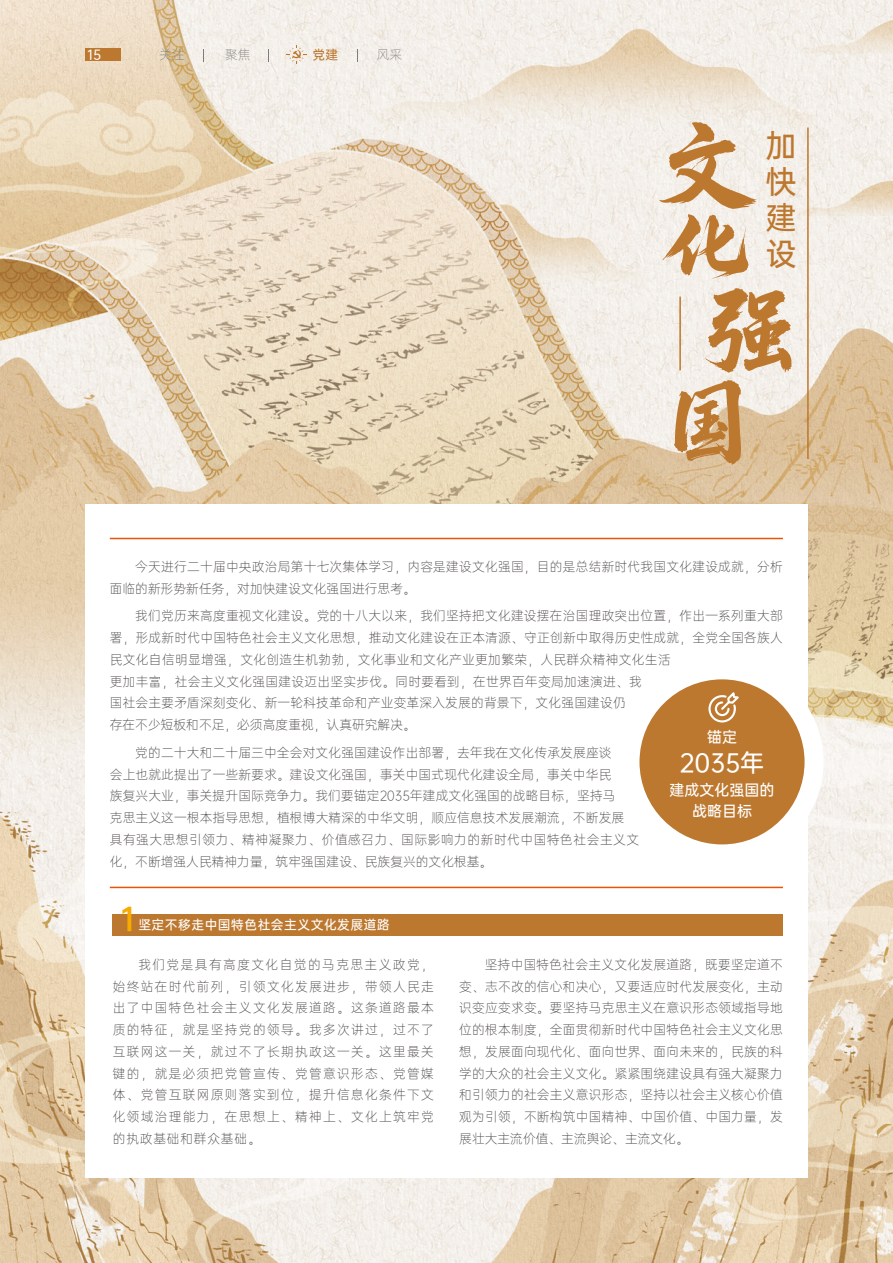
<style>
.page{position:relative;width:893px;height:1263px;background:#fff}
.page>*{position:absolute;margin:0;border:0;box-sizing:border-box;transform-origin:0 0}
.t1{font:30.9px/35.8px "OPPO Sans M";color:#bd782f;text-align:justify}
.t2{font:30px "OPPO Sans B";color:#f7ab00}
.t3{font:24px "OPPO Sans M";color:#fff}
.t4{font:15px/21px "OPPO Sans M";color:#fff;text-align:center}
.t5{font:12.75px/21.8px "OPPO Sans L";letter-spacing:.015em;color:#3e3a39}
.t6{font:12.75px "OPPO Sans M";letter-spacing:.04em;color:#fff}
.t7{font:12.75px "OPPO Sans L";color:#7d7d7d}
.t8{font:12.75px "OPPO Sans M";color:#bd782f}
</style>
<div class="page">
<img style="left:0;top:0;width:893px;height:1263px">
<div style="left:85px;top:505px;width:723px;height:673px;background:#fff"></div>
<div style="left:113px;top:915px;width:670px;height:21px;background:#bd782f"></div>
<hr style="left:110px;top:538px;width:673px;height:1px;background:#ea5504">
<hr style="left:110px;top:887px;width:673px;height:1px;background:#ea5504">
<div style="left:85px;top:48px;width:35px;height:13px;background:#bd782f"></div>
<svg style="left:204px;top:49px;width:1px;height:13px"></svg>
<svg style="left:268px;top:49px;width:1px;height:13px"></svg>
<svg style="left:358px;top:49px;width:1px;height:13px"></svg>
<svg style="left:287px;top:46px;width:19px;height:18px"></svg>
<div style="left:620px;top:660px;width:204px;height:203px;background:#fff;border-radius:50%"></div>
<div style="left:639px;top:679px;width:165px;height:165px;background:#bd782f;border-radius:50%"></div>
<svg style="left:708px;top:692px;width:31px;height:31px"></svg>
<svg style="left:674px;top:380px;width:67px;height:85px;background:#d1a677"></svg>
<svg style="left:659px;top:122px;width:98px;height:157px;background:#e2c9ae"></svg>
<svg style="left:705px;top:288px;width:87px;height:85px;background:#d6b087"></svg>
<hr style="left:807px;top:127px;width:2px;height:332px;background:#bd782f">
<hr style="left:679px;top:297px;width:2px;height:73px;background:#bd782f">
<p class="t6" style="left:88px;top:44px;width:15px">15</p>
<p class="t7" style="left:160px;top:45px;width:27px">关注</p>
<p class="t7" style="left:225px;top:45px;width:27px">聚焦</p>
<p class="t8" style="left:313px;top:44px;width:27px">党建</p>
<p class="t7" style="left:377px;top:45px;width:27px">风采</p>
<h1 class="t1" style="left:766px;top:126px;width:31px">加快建设</h1>
<p class="t5" style="left:110px;top:555px;width:674px;text-indent:26px">今天进行二十届中央政治局第十七次集体学习，内容是建设文化强国，目的是总结新时代我国文化建设成就，分析面临的新形势新任务，对加快建设文化强国进行思考。</p>
<p class="t5" style="left:110px;top:604px;width:675px;text-indent:26px">我们党历来高度重视文化建设。党的十八大以来，我们坚持把文化建设摆在治国理政突出位置，作出一系列重大部署，形成新时代中国特色社会主义文化思想，推动文化建设在正本清源、守正创新中取得历史性成就，全党全国各族人民文化自信明显增强，文化创造生机勃勃，文化事业和文化产业更加繁荣，人民群众精神文化生活<br>更加丰富，社会主义文化强国建设迈出坚实步伐。同时要看到，在世界百年变局加速演进、我<br>国社会主要矛盾深刻变化、新一轮科技革命和产业变革深入发展的背景下，文化强国建设仍<br>存在不少短板和不足，必须高度重视，认真研究解决。</p>
<p class="t5" style="left:110px;top:741px;width:531px;text-indent:26px">党的二十大和二十届三中全会对文化强国建设作出部署，去年我在文化传承发展座谈<br>会上也就此提出了一些新要求。建设文化强国，事关中国式现代化建设全局，事关中华民<br>族复兴大业，事关提升国际竞争力。我们要锚定2035年建成文化强国的战略目标，坚持马<br>克思主义这一根本指导思想，植根博大精深的中华文明，顺应信息技术发展潮流，不断发展具有强大思想引领力、精神凝聚力、价值感召力、国际影响力的新时代中国特色社会主义文化，不断增强人民精神力量，筑牢强国建设、民族复兴的文化根基。</p>
<p class="t4" style="left:707px;top:725px;width:31px">锚定</p>
<h3 class="t3" style="left:680px;top:744px;width:86px">2035年</h3>
<p class="t4" style="left:669px;top:779px;width:106px">建成文化强国的战略目标</p>
<h2 class="t2" style="left:121px;top:893px;width:16px">1</h2>
<p class="t6" style="left:138px;top:915px;width:253px">坚定不移走中国特色社会主义文化发展道路</p>
<p class="t5" style="left:113px;top:953px;width:323px;text-align:justify;text-indent:26px">我们党是具有高度文化自觉的马克思主义政党，始终站在时代前列，引领文化发展进步，带领人民走出了中国特色社会主义文化发展道路。这条道路最本质的特征，就是坚持党的领导。我多次讲过，过不了互联网这一关，就过不了长期执政这一关。这里最关键的，就是必须把党管宣传、党管意识形态、党管媒体、党管互联网原则落实到位，提升信息化条件下文化领域治理能力，在思想上、精神上、文化上筑牢党的执政基础和群众基础。</p>
<p class="t5" style="left:459px;top:953px;width:325px;text-align:justify;text-indent:26px">坚持中国特色社会主义文化发展道路，既要坚定道不变、志不改的信心和决心，又要适应时代发展变化，主动识变应变求变。要坚持马克思主义在意识形态领域指导地位的根本制度，全面贯彻新时代中国特色社会主义文化思想，发展面向现代化、面向世界、面向未来的，民族的科学的大众的社会主义文化。紧紧围绕建设具有强大凝聚力和引领力的社会主义意识形态，坚持以社会主义核心价值观为引领，不断构筑中国精神、中国价值、中国力量，发展壮大主流价值、主流舆论、主流文化。</p>
</div>
